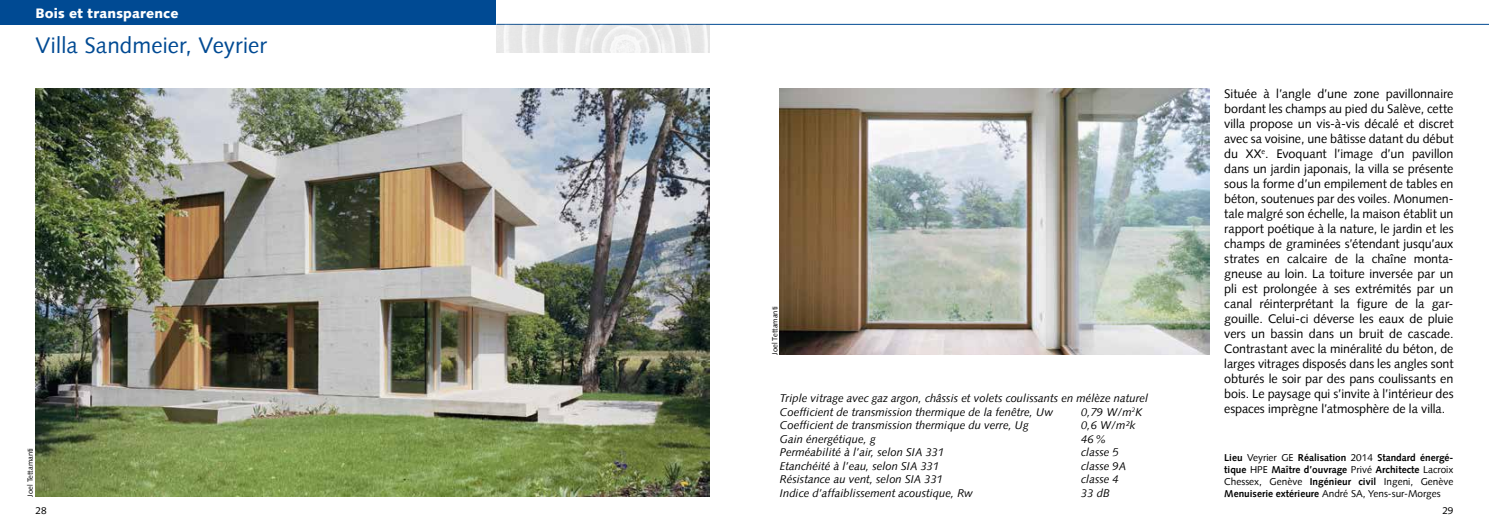
<style>
.page{position:relative;width:1489px;height:525px;background:#fff}
.page>*{position:absolute;margin:0;border:0;box-sizing:border-box;transform-origin:0 0}
.t1{font:22.5px "Syntax";letter-spacing:.005em;color:#004a93}
.t2{font:900 13.75px "Syntax";letter-spacing:.015em;color:#fff}
.t3{font:12.5px/15px "Syntax";letter-spacing:-.005em;color:#000;text-align:justify}
.t4{font:italic 11.25px/13.5px "Syntax";color:#000}
.t5{font:700 10px/12px "Syntax";color:#000;text-align:justify}
.t6{font:10px "Syntax";color:#000}
.t7{font:7.5px "Syntax";color:#000}
.s1{font-weight:400}
</style>
<div class="page">
<div style="left:0;top:0;width:496px;height:25px;background:#004a93"></div>
<hr style="left:496px;top:24px;width:992px;height:1px;background:#004a93">
<img style="left:496px;top:25px;width:213px;height:27px">
<img style="left:35px;top:89px;width:674px;height:407px">
<img style="left:780px;top:89px;width:429px;height:265px">
<p class="t2" style="left:35px;top:5px;width:145px">Bois et transparence</p>
<h1 class="t1" style="left:35px;top:32px;width:233px">Villa Sandmeier, Veyrier</h1>
<p class="t7" style="left:26px;top:496px;width:50px;rotate:-90deg">Joel Tettamanti</p>
<p class="t7" style="left:770px;top:354px;width:50px;rotate:-90deg">Joel Tettamanti</p>
<p class="t4" style="left:780px;top:391px;width:370px">Triple vitrage avec gaz argon, châssis et volets coulissants en mélèze naturel<br>Coefficient de transmission thermique de la fenêtre, Uw</p>
<p class="t4" style="left:1081px;top:404px;width:63px">0,79 W/m<sup>2</sup>K</p>
<p class="t4" style="left:780px;top:418px;width:250px">Coefficient de transmission thermique du verre, Ug</p>
<p class="t4" style="left:1081px;top:418px;width:56px">0,6 W/m²k</p>
<p class="t4" style="left:780px;top:431px;width:97px">Gain énergétique, g</p>
<p class="t4" style="left:1081px;top:431px;width:27px">46%</p>
<p class="t4" style="left:780px;top:445px;width:166px">Perméabilité à l’air, selon SIA 331</p>
<p class="t4" style="left:1081px;top:445px;width:39px">classe 5</p>
<p class="t4" style="left:780px;top:458px;width:161px">Etanchéité à l’eau, selon SIA 331</p>
<p class="t4" style="left:1081px;top:458px;width:47px">classe 9A</p>
<p class="t4" style="left:780px;top:472px;width:165px">Résistance au vent, selon SIA 331</p>
<p class="t4" style="left:1081px;top:472px;width:39px">classe 4</p>
<p class="t4" style="left:780px;top:485px;width:194px">Indice d’affaiblissement acoustique, Rw</p>
<p class="t4" style="left:1081px;top:485px;width:30px">33 dB</p>
<p class="t3" style="left:1224px;top:86px;width:231px">Située à l’angle d’une zone pavillonnaire bordant les champs au pied du Salève, cette villa propose un vis-à-vis décalé et discret avec sa voisine, une bâtisse datant du début du XX<sup>e</sup>. Evoquant l’image d’un pavillon dans un jardin japonais, la villa se présente sous la forme d’un empilement de tables en béton, soutenues par des voiles. Monumen&shy;tale malgré son échelle, la maison établit un rapport poétique à la nature, le jardin et les champs de graminées s’étendant jusqu’aux strates en calcaire de la chaîne monta&shy;gneuse au loin. La toiture inversée par un pli est prolongée à ses extrémités par un canal réinterprétant la figure de la gar&shy;gouille. Celui-ci déverse les eaux de pluie vers un bassin dans un bruit de cascade.<br>Contrastant avec la minéralité du béton, de larges vitrages disposés dans les angles sont obturés le soir par des pans coulissants en bois. Le paysage qui s’invite à l’intérieur des espaces imprègne l’atmosphère de la villa.</p>
<p class="t5" style="left:1224px;top:451px;width:231px">Lieu <span class="s1">Veyrier GE</span> Réalisation <span class="s1">2014</span> Standard énergé&shy;tique <span class="s1">HPE</span> Maître d’ouvrage <span class="s1">Privé</span> Architecte <span class="s1">Lacroix Chessex, Genève</span> Ingénieur civil <span class="s1">Ingeni, Genève </span>Menuiserie extérieure <span class="s1">André SA, Yens-sur-Morges</span></p>
<p class="t6" style="left:35px;top:504px;width:13px">28</p>
<p class="t6" style="left:1442px;top:504px;width:13px">29</p>
</div>
